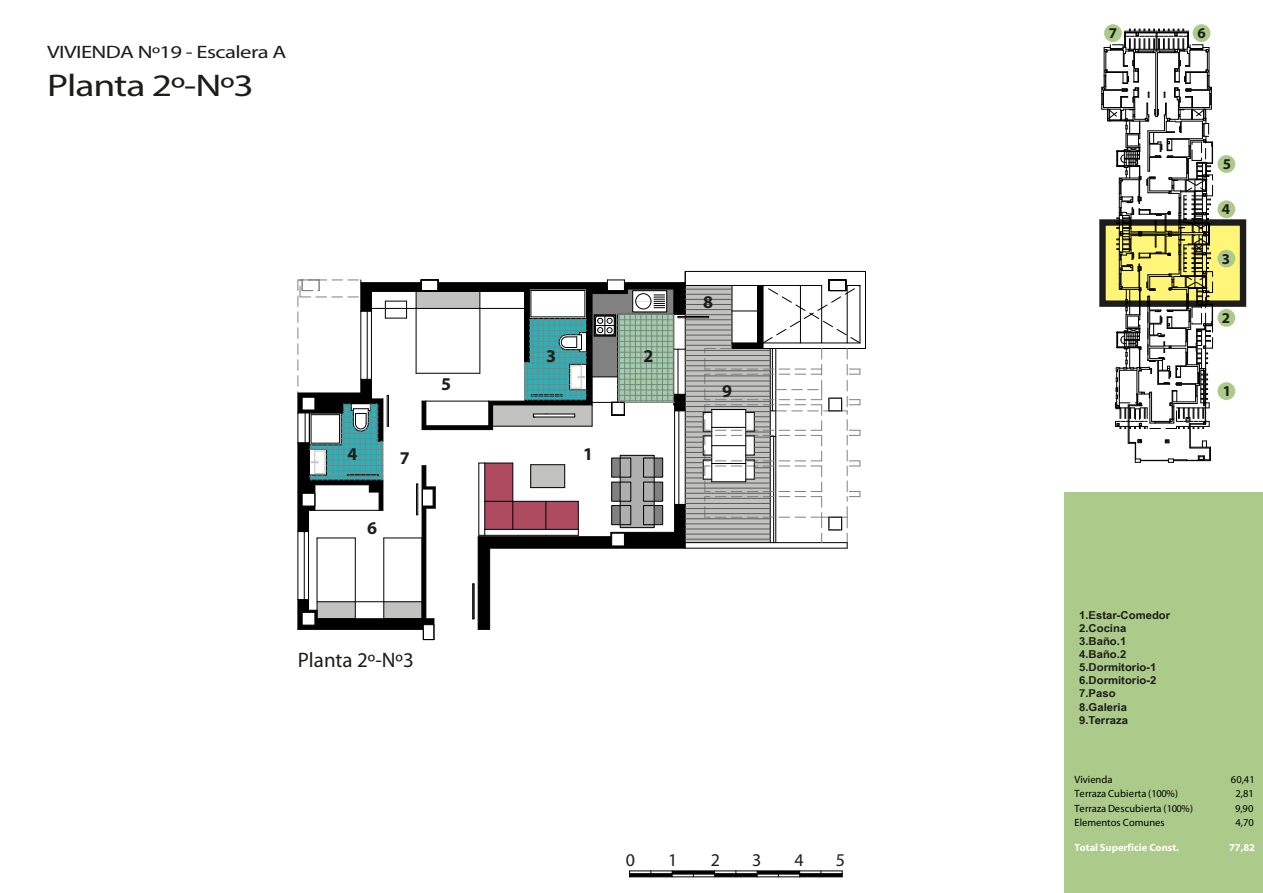
<style>
.page{position:relative;width:1263px;height:893px;background:#fff}
.page>*{position:absolute;margin:0;border:0;box-sizing:border-box;transform-origin:0 0}
.t1{font:31.5px "Myriad Pro";letter-spacing:-.025em;color:#1d1d1b;scale:1.26 1}
.t2{font:21px "Myriad";color:#1d1d1b}
.t3{font:18px "Myriad Pro";letter-spacing:-.025em;color:#1d1d1b;scale:1.26 1}
.t4{font:700 18px "Myriad";color:#1d1d1b}
.t5{font:18px "Myriad";color:#1d1d1b}
.t6{font:700 15px "Myriad";color:#1d1d1b}
.t7{font:700 10.95px/13px "Arial Narrow";color:#1d1d1b;scale:1.26 1}
.t8{font:10.5px "Myriad";color:#000101}
.t9{font:700 10.5px "Myriad";color:#fff}
</style>
<div class="page">
<hr style="left:821px;top:874px;width:21px;height:3px;background:#000">
<hr style="left:800px;top:874px;width:21px;height:3px;background:#000">
<hr style="left:778px;top:871px;width:22px;height:3px;background:#000">
<hr style="left:757px;top:871px;width:21px;height:3px;background:#000">
<hr style="left:736px;top:874px;width:21px;height:3px;background:#000">
<hr style="left:715px;top:874px;width:21px;height:3px;background:#000">
<hr style="left:693px;top:871px;width:22px;height:3px;background:#000">
<hr style="left:672px;top:871px;width:21px;height:3px;background:#000">
<hr style="left:651px;top:874px;width:21px;height:3px;background:#000">
<hr style="left:630px;top:874px;width:21px;height:3px;background:#000">
<hr style="left:630px;top:877px;width:212px;height:1px;background:#000">
<hr style="left:630px;top:874px;width:212px;height:1px;background:#000">
<hr style="left:630px;top:871px;width:212px;height:1px;background:#000">
<div style="left:1102px;top:222px;width:143px;height:81px;background:#fff578"></div>
<div style="left:1099px;top:219px;width:147px;height:88px;border:6px solid #1d1d1b"></div>
<svg style="left:299px;top:283px;width:192px;height:346px"></svg>
<hr style="left:438px;top:282px;width:169px;height:1px;background:#000">
<hr style="left:361px;top:282px;width:60px;height:1px;background:#000">
<hr style="left:317px;top:618px;width:105px;height:1px;background:#000">
<hr style="left:422px;top:466px;width:1px;height:153px;background:#000">
<hr style="left:308px;top:532px;width:1px;height:68px;background:#000">
<hr style="left:304px;top:532px;width:1px;height:68px;background:#000">
<hr style="left:298px;top:532px;width:1px;height:68px;background:#000">
<hr style="left:732px;top:348px;width:133px;height:1px;background:#000">
<hr style="left:298px;top:629px;width:125px;height:1px;background:#000">
<hr style="left:426px;top:508px;width:1px;height:111px;background:#000">
<hr style="left:478px;top:536px;width:133px;height:1px;background:#000">
<hr style="left:489px;top:548px;width:1px;height:81px;background:#000">
<hr style="left:478px;top:537px;width:1px;height:92px;background:#000">
<hr style="left:490px;top:548px;width:195px;height:1px;background:#000">
<svg style="left:478px;top:629px;width:12px;height:1px"></svg>
<svg style="left:422px;top:401px;width:5px;height:28px"></svg>
<hr style="left:422px;top:429px;width:71px;height:1px;background:#000">
<hr style="left:426px;top:425px;width:63px;height:1px;background:#000">
<hr style="left:426px;top:401px;width:63px;height:1px;background:#000">
<hr style="left:474px;top:584px;width:1px;height:35px;background:#000">
<hr style="left:472px;top:584px;width:1px;height:35px;background:#000">
<hr style="left:371px;top:291px;width:153px;height:1px;background:#000">
<hr style="left:685px;top:548px;width:162px;height:1px;background:#000">
<hr style="left:685px;top:271px;width:1px;height:43px;background:#000">
<hr style="left:685px;top:271px;width:180px;height:1px;background:#000">
<hr style="left:865px;top:271px;width:1px;height:77px;background:#000">
<hr style="left:478px;top:463px;width:1px;height:72px;background:#000">
<hr style="left:317px;top:601px;width:105px;height:1px;background:#000">
<hr style="left:371px;top:308px;width:153px;height:1px;background:#000">
<hr style="left:416px;top:291px;width:1px;height:82px;background:#000">
<hr style="left:416px;top:373px;width:64px;height:1px;background:#000">
<hr style="left:355px;top:538px;width:1px;height:81px;background:#000">
<hr style="left:317px;top:538px;width:38px;height:1px;background:#000">
<hr style="left:317px;top:538px;width:1px;height:81px;background:#000">
<hr style="left:383px;top:538px;width:1px;height:81px;background:#000">
<hr style="left:384px;top:538px;width:38px;height:1px;background:#000">
<svg style="left:423px;top:618px;width:12px;height:22px"></svg>
<svg style="left:298px;top:280px;width:109px;height:252px"></svg>
<svg style="left:298px;top:599px;width:20px;height:30px"></svg>
<svg style="left:416px;top:465px;width:20px;height:50px"></svg>
<svg style="left:421px;top:280px;width:18px;height:11px"></svg>
<svg style="left:479px;top:280px;width:382px;height:268px"></svg>
<hr style="left:685px;top:406px;width:85px;height:1px;background:#5c5b5b">
<hr style="left:685px;top:401px;width:85px;height:1px;background:#5c5b5b">
<hr style="left:685px;top:396px;width:85px;height:1px;background:#5c5b5b">
<hr style="left:685px;top:391px;width:85px;height:1px;background:#5c5b5b">
<hr style="left:685px;top:386px;width:85px;height:1px;background:#5c5b5b">
<hr style="left:685px;top:381px;width:85px;height:1px;background:#5c5b5b">
<hr style="left:685px;top:376px;width:85px;height:1px;background:#5c5b5b">
<hr style="left:685px;top:371px;width:85px;height:1px;background:#5c5b5b">
<hr style="left:685px;top:365px;width:85px;height:1px;background:#5c5b5b">
<hr style="left:685px;top:360px;width:85px;height:1px;background:#5c5b5b">
<hr style="left:685px;top:355px;width:85px;height:1px;background:#5c5b5b">
<hr style="left:685px;top:350px;width:85px;height:1px;background:#5c5b5b">
<hr style="left:685px;top:345px;width:47px;height:1px;background:#5c5b5b">
<hr style="left:685px;top:340px;width:47px;height:1px;background:#5c5b5b">
<hr style="left:685px;top:335px;width:47px;height:1px;background:#5c5b5b">
<hr style="left:685px;top:330px;width:47px;height:1px;background:#5c5b5b">
<hr style="left:685px;top:325px;width:47px;height:1px;background:#5c5b5b">
<hr style="left:685px;top:320px;width:47px;height:1px;background:#5c5b5b">
<hr style="left:685px;top:314px;width:47px;height:1px;background:#5c5b5b">
<hr style="left:685px;top:309px;width:47px;height:1px;background:#5c5b5b">
<hr style="left:685px;top:304px;width:47px;height:1px;background:#5c5b5b">
<hr style="left:685px;top:299px;width:47px;height:1px;background:#5c5b5b">
<hr style="left:685px;top:294px;width:47px;height:1px;background:#5c5b5b">
<hr style="left:685px;top:289px;width:47px;height:1px;background:#5c5b5b">
<svg style="left:1101px;top:29px;width:112px;height:434px"></svg>
<div style="left:1104px;top:24px;width:18px;height:18px;background:#acca89;border-radius:50%"></div>
<div style="left:1193px;top:24px;width:17px;height:18px;background:#acca89;border-radius:50%"></div>
<div style="left:1217px;top:155px;width:18px;height:18px;background:#acca89;border-radius:50%"></div>
<div style="left:1217px;top:200px;width:18px;height:18px;background:#acca89;border-radius:50%"></div>
<div style="left:1217px;top:250px;width:18px;height:17px;background:#acca89;border-radius:50%"></div>
<div style="left:1217px;top:309px;width:18px;height:18px;background:#acca89;border-radius:50%"></div>
<div style="left:1217px;top:382px;width:18px;height:18px;background:#acca89;border-radius:50%"></div>
<div style="left:1064px;top:492px;width:199px;height:401px;background:#acca89"></div>
<h3 class="t3" style="left:47px;top:41px;width:191px">VIVIENDA Nº19 - Escalera A</h3>
<h1 class="t1" style="left:47px;top:66px;width:166px">Planta 2º-Nº3</h1>
<h3 class="t4" style="left:347px;top:445px;width:11px">4</h3>
<h3 class="t4" style="left:367px;top:519px;width:11px">6</h3>
<h3 class="t4" style="left:400px;top:448px;width:11px">7</h3>
<h3 class="t4" style="left:441px;top:375px;width:11px">5</h3>
<h2 class="t2" style="left:298px;top:650px;width:117px">Planta 2º-Nº3</h2>
<h3 class="t4" style="left:546px;top:347px;width:11px">3</h3>
<h3 class="t4" style="left:643px;top:347px;width:11px">2</h3>
<h3 class="t4" style="left:583px;top:445px;width:11px">1</h3>
<h3 class="t4" style="left:703px;top:292px;width:11px">8</h3>
<h3 class="t4" style="left:722px;top:382px;width:11px">9</h3>
<h3 class="t5" style="left:626px;top:851px;width:11px">0</h3>
<h3 class="t5" style="left:668px;top:851px;width:11px">1</h3>
<h3 class="t5" style="left:711px;top:851px;width:11px">2</h3>
<h3 class="t5" style="left:752px;top:851px;width:11px">3</h3>
<h3 class="t5" style="left:794px;top:851px;width:11px">4</h3>
<h3 class="t5" style="left:836px;top:851px;width:11px">5</h3>
<h3 class="t6" style="left:1109px;top:26px;width:10px">7</h3>
<h3 class="t6" style="left:1197px;top:26px;width:10px">6</h3>
<h3 class="t6" style="left:1223px;top:157px;width:10px">5</h3>
<h3 class="t6" style="left:1222px;top:202px;width:10px">4</h3>
<h3 class="t6" style="left:1222px;top:251px;width:10px">3</h3>
<h3 class="t6" style="left:1222px;top:310px;width:10px">2</h3>
<h3 class="t6" style="left:1223px;top:384px;width:10px">1</h3>
<p class="t7" style="left:1079px;top:608px;width:74px">1.Estar-Comedor<br>2.Cocina<br>3.Baño.1<br>4.Baño.2<br>5.Dormitorio-1<br>6.Dormitorio-2<br>7.Paso<br>8.Galeria<br>9.Terraza</p>
<p class="t8" style="left:1074px;top:775px;width:39px">Vivienda</p>
<p class="t8" style="left:1231px;top:775px;width:25px">60,41</p>
<p class="t8" style="left:1074px;top:788px;width:105px">Terraza Cubierta (100%)</p>
<p class="t8" style="left:1235px;top:788px;width:20px">2,81</p>
<p class="t8" style="left:1074px;top:804px;width:120px">Terraza Descubierta (100%)</p>
<p class="t8" style="left:1235px;top:804px;width:20px">9,90</p>
<p class="t8" style="left:1074px;top:817px;width:92px">Elementos Comunes</p>
<p class="t8" style="left:1235px;top:817px;width:20px">4,70</p>
<p class="t9" style="left:1074px;top:842px;width:106px">Total Superficie Const.</p>
<p class="t9" style="left:1229px;top:842px;width:28px">77,82</p>
</div>
